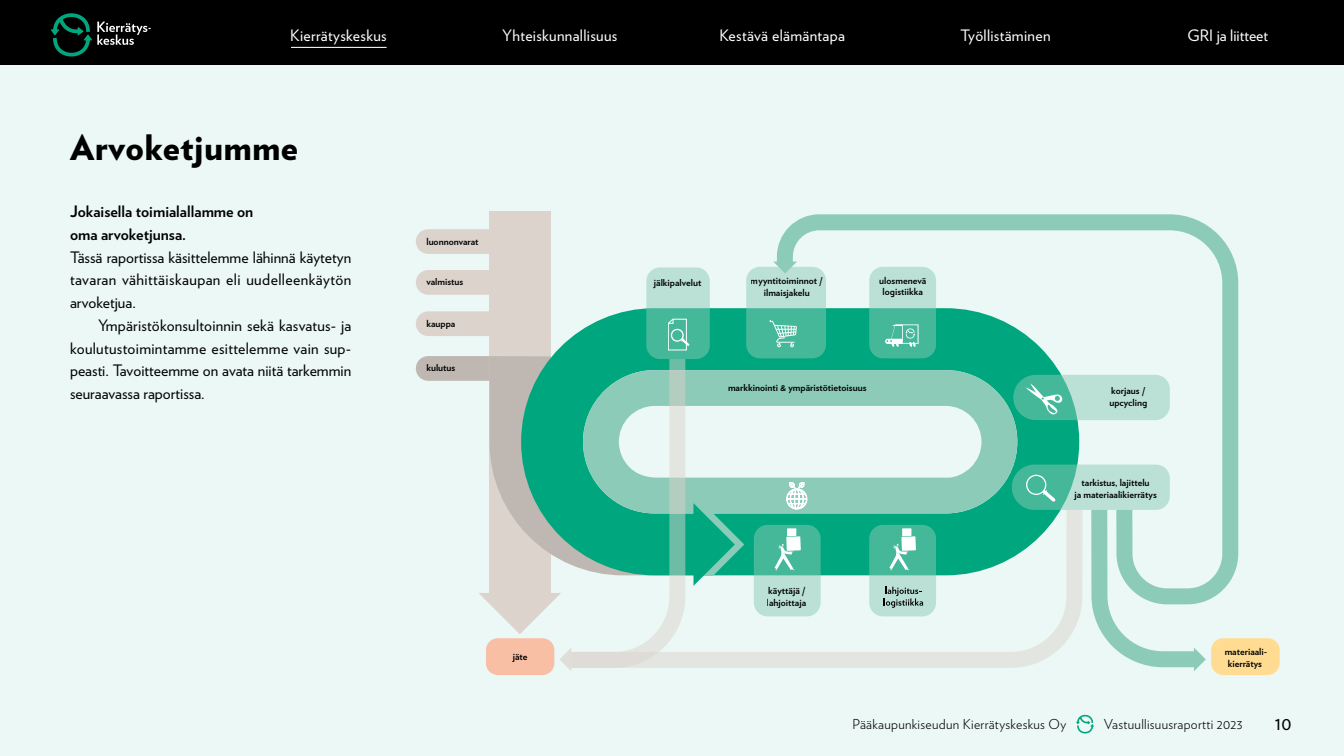
<style>
.page{position:relative;width:1344px;height:756px;background:#fff}
.page>*{position:absolute;margin:0;border:0;box-sizing:border-box;transform-origin:0 0}
.Otsikot_mukaan_sisällysluetteloon{font:900 35px "Verlag";letter-spacing:.01em;color:#000}
.t1{font:18.9px "Verlag";color:#000}
.Leipis_sis_tasapalsta{font:15.75px/22.8px "Verlag";color:#000;text-align:justify}
.Leipäteksti_tasapalsta{font:15.75px/22.8px "Verlag";letter-spacing:.025em;color:#000;text-align:justify}
.t2{font:15.75px "Verlag";letter-spacing:.02em;color:#fff}
.Leipäteksti_tasapalsta-2{font:700 15.75px "Verlag";color:#000}
.t3{font:15.75px "Verlag";color:#fff}
.t4{font:300 13.65px "Verlag";letter-spacing:.02em;color:#000}
.t5{font:700 9.76px/11.7px "Verlag";color:#000;text-align:center}
</style>
<div class="page">
<div style="left:0;top:65px;width:1344px;height:690px;background:#ebf8f5"></div>
<svg style="left:1076px;top:714px;width:18px;height:20px"></svg>
<div style="left:0;top:0;width:1344px;height:65px;background:#000"></div>
<svg style="left:50px;top:13px;width:101px;height:44px"></svg>
<div style="left:490px;top:212px;width:61px;height:390px;background:#dcd3cd"></div>
<svg style="left:416px;top:356px;width:74px;height:25px;background:#c1b9b4"></svg>
<svg style="left:416px;top:311px;width:74px;height:25px;background:#dcd4ce"></svg>
<svg style="left:416px;top:270px;width:74px;height:25px;background:#dcd4ce"></svg>
<div style="left:416px;top:229px;width:74px;height:25px;background:#dcd3cd"></div>
<svg style="left:490px;top:356px;width:31px;height:171px;fill:#bfb7b1"></svg>
<svg style="left:521px;top:308px;width:248px;height:249px;fill:#00a77e"></svg>
<svg style="left:693px;top:370px;width:76px;height:124px"></svg>
<svg style="left:479px;top:593px;width:76px;height:41px"></svg>
<div style="left:486px;top:638px;width:68px;height:37px;background:#f8bfa4;border-radius:12px"></div>
<div style="left:1211px;top:638px;width:69px;height:37px;background:#ffdc91;border-radius:12px"></div>
<svg style="left:746px;top:267px;width:80px;height:91px;background:#7acab5"></svg>
<svg style="left:646px;top:267px;width:64px;height:92px;background:#88cfbc"></svg>
<svg style="left:668px;top:319px;width:22px;height:24px"></svg>
<svg style="left:693px;top:494px;width:319px;height:174px"></svg>
<svg style="left:555px;top:343px;width:138px;height:328px"></svg>
<svg style="left:769px;top:214px;width:470px;height:398px"></svg>
<svg style="left:1012px;top:465px;width:198px;height:206px"></svg>
<svg style="left:1013px;top:375px;width:157px;height:45px;background:#93d3c2"></svg>
<hr style="left:291px;top:47px;width:96px;height:1px;background:#fff">
<h3 class="t2" style="left:290px;top:23px;width:98px">Kierrätyskeskus</h3>
<h3 class="t2" style="left:502px;top:23px;width:117px">Yhteiskunnallisuus</h3>
<h3 class="t2" style="left:719px;top:23px;width:127px">Kestävä elämäntapa</h3>
<h3 class="t2" style="left:961px;top:23px;width:91px">Työllistäminen</h3>
<h3 class="t3" style="left:1188px;top:23px;width:82px">GRI ja liitteet</h3>
<p class="Otsikot_mukaan_sisällysluetteloon" style="left:70px;top:119px;width:229px">Arvoketjumme</p>
<p class="Leipäteksti_tasapalsta-2" style="left:70px;top:199px;width:185px">Jokaisella toimialallamme on</p>
<p class="Leipäteksti_tasapalsta-2" style="left:70px;top:222px;width:118px">oma arvoketjunsa.</p>
<p class="Leipäteksti_tasapalsta" style="left:70px;top:245px;width:283px">Tässä raportissa käsittelemme lähinnä käytetyn tavaran vähittäiskaupan eli uudelleenkäytön arvoketjua.</p>
<p class="Leipis_sis_tasapalsta" style="left:70px;top:313px;width:283px;text-indent:28px">Ympäristökonsultoinnin sekä kasvatus- ja koulutustoimintamme esittelemme vain sup&shy;peasti. Tavoitteemme on avata niitä tarkemmin seuraavassa raportissa.</p>
<p class="t5" style="left:426px;top:235px;width:54px">luonnonvarat</p>
<p class="t5" style="left:426px;top:276px;width:38px">valmistus</p>
<p class="t5" style="left:426px;top:317px;width:31px">kauppa</p>
<p class="t5" style="left:426px;top:361px;width:30px">kulutus</p>
<p class="t5" style="left:654px;top:276px;width:49px">jälkipalvelut</p>
<p class="t5" style="left:751px;top:274px;width:73px">myyntitoiminnot / ilmaisjakelu</p>
<p class="t5" style="left:879px;top:274px;width:48px">ulosmenevä logistiikka</p>
<p class="t5" style="left:728px;top:381px;width:140px">markkinointi &amp; ympäristötietoisuus</p>
<p class="t5" style="left:1109px;top:384px;width:39px;text-align:left">korjaus / upcycling</p>
<p class="t5" style="left:1074px;top:476px;width:84px">tarkistus, lajittelu<br>ja materiaalikierrätys</p>
<p class="t5" style="left:767px;top:584px;width:41px;text-align:left">käyttäjä / lahjoittaja</p>
<p class="t5" style="left:513px;top:650px;width:16px">jäte</p>
<p class="t5" style="left:1225px;top:645px;width:44px">materiaali&shy;kierrätys</p>
<h3 class="t4" style="left:853px;top:714px;width:215px">Pääkaupunkiseudun Kierrätyskeskus Oy</h3>
<h3 class="t4" style="left:1104px;top:714px;width:140px">Vastuullisuusraportti 2023</h3>
<h2 class="t1" style="left:1275px;top:709px;width:18px">10</h2>
</div>
